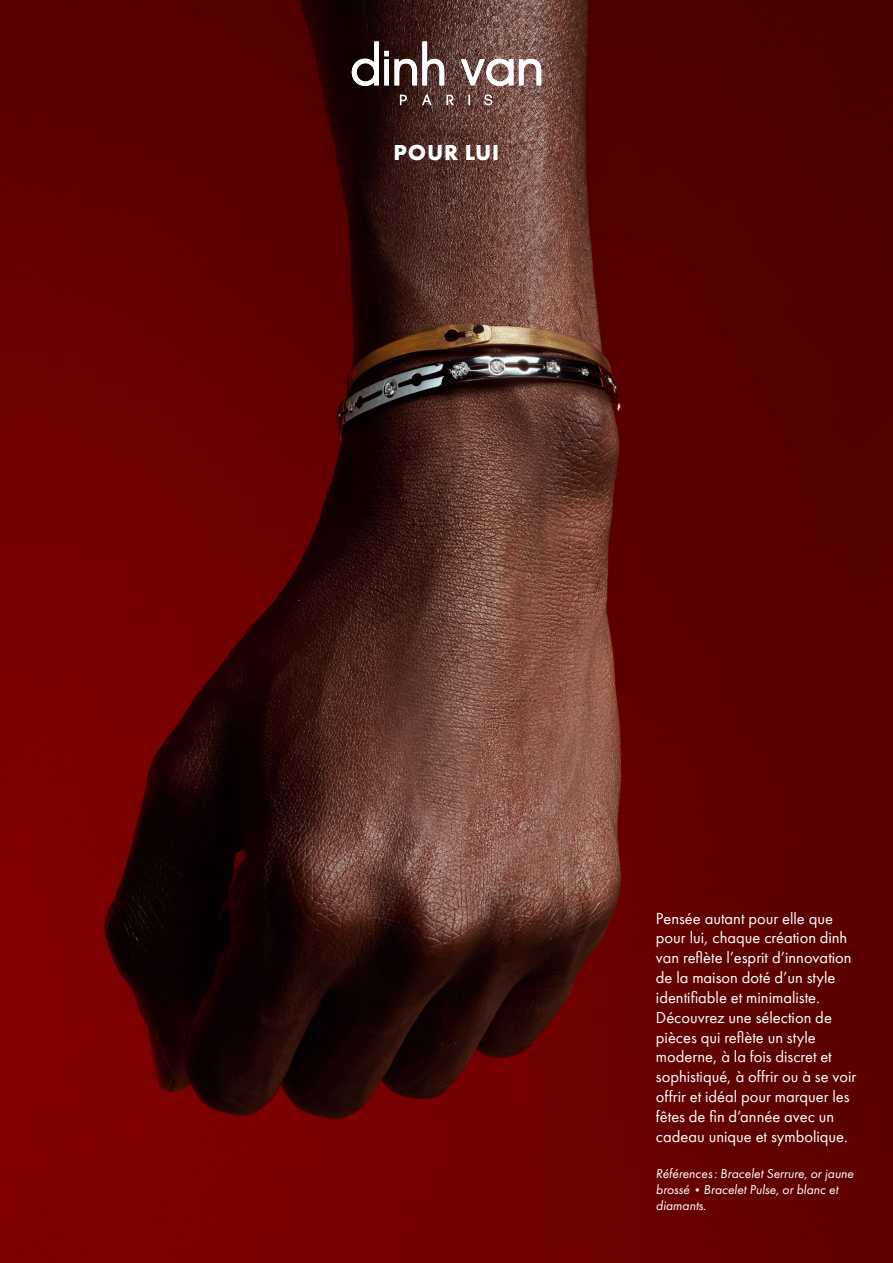
<style>
.page{position:relative;width:893px;height:1263px;background:#fff}
.page>*{position:absolute;margin:0;border:0;box-sizing:border-box;transform-origin:0 0}
.t1{font:700 22.5px "Futura PT";letter-spacing:.035em;color:#fff}
.t2{font:16.5px/19.8px "Futura PT";color:#fff}
.t3{font:italic 13.5px/16.2px "Futura PT";color:#fff}
.s1{font-weight:300;font-style:normal;font-size:12px}
</style>
<div class="page">
<img style="left:0;top:0;width:893px;height:1263px">
<svg style="left:422px;top:95px;width:10px;height:10px"></svg>
<svg style="left:468px;top:95px;width:2px;height:10px"></svg>
<svg style="left:446px;top:95px;width:8px;height:10px"></svg>
<svg style="left:400px;top:95px;width:7px;height:10px"></svg>
<svg style="left:352px;top:41px;width:92px;height:45px"></svg>
<svg style="left:461px;top:59px;width:52px;height:27px"></svg>
<svg style="left:519px;top:59px;width:22px;height:26px"></svg>
<svg style="left:484px;top:94px;width:8px;height:11px"></svg>
<div style="left:526px;top:785px;width:367px;height:478px;background:#1d1d1b;opacity:.75"></div>
<p class="t1" style="left:394px;top:138px;width:107px">POUR LUI</p>
<p class="t2" style="left:656px;top:908px;width:197px">Pensée autant pour elle que pour lui, chaque création dinh van reflète l’esprit d’innovation de la maison doté d’un style identifiable et minimaliste.</p>
<p class="t2" style="left:656px;top:1007px;width:202px">Découvrez une sélection de pièces qui reflète un style moderne, à la fois discret et sophistiqué, à offrir ou à se voir offrir et idéal pour marquer les fêtes de fin d’année avec un cadeau unique et symbolique.</p>
<p class="t3" style="left:656px;top:1165px;width:199px">Références: Bracelet Serrure, or jaune brossé<span class="s1">•</span>Bracelet Pulse, or blanc et diamants.</p>
</div>
